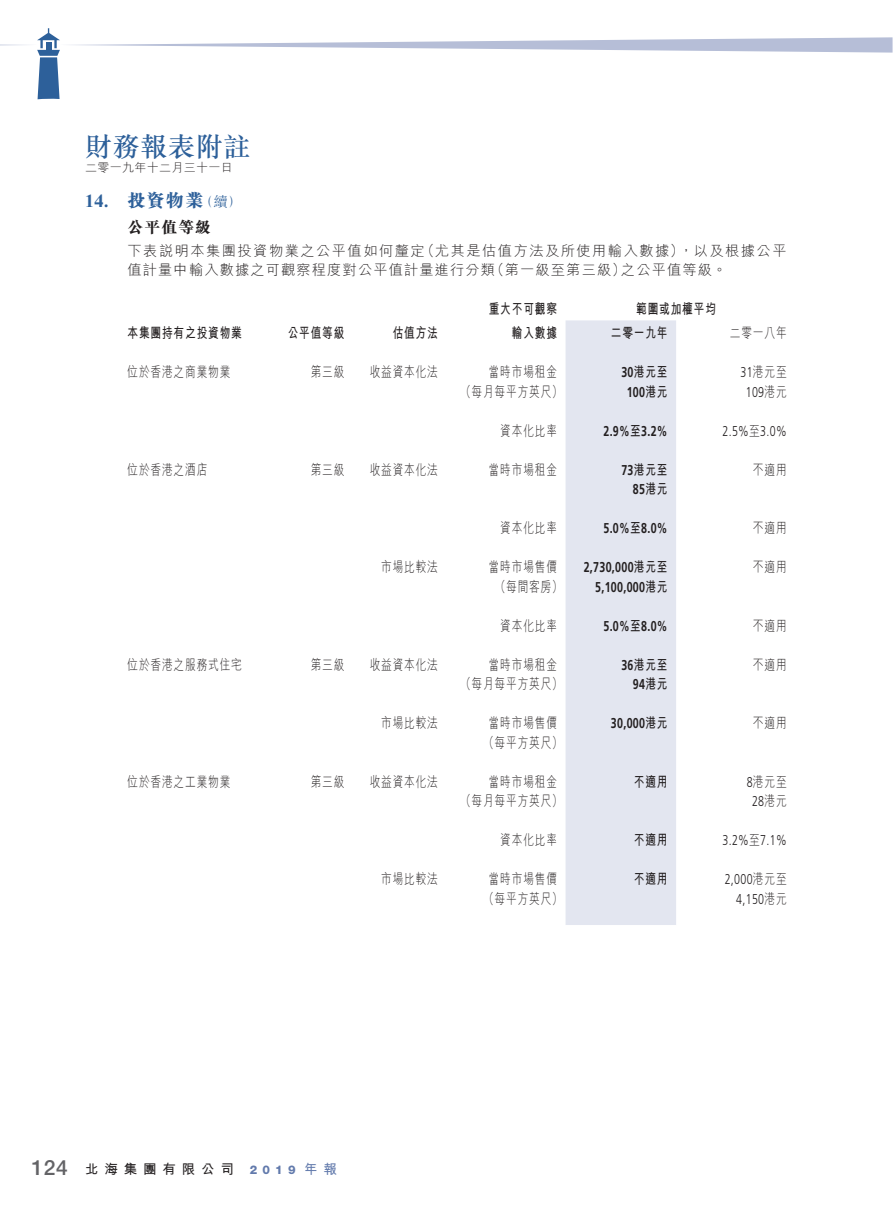
<style>
.page{position:relative;width:893px;height:1212px;background:#fff}
.page>*{position:absolute;margin:0;border:0;box-sizing:border-box;transform-origin:0 0}
.t1{font:500 27px "M Sung HK";letter-spacing:.025em;color:#2d609a}
._01_H1{font:800 18px "M Sung HK";color:#2d609a}
._02_H2{font:800 15.75px "M Sung HK";letter-spacing:.075em;color:#231f20}
._50_Table_txt{font:300 14.25px "M Hei HK";letter-spacing:.08em;color:#231f20;scale:.75 1}
._00_txt{font:300 14.25px/19.5px "M Hei HK";letter-spacing:.105em;color:#231f20}
._50_Table_txt-2{font:700 14.25px "Frutiger LT Std";letter-spacing:.03em;color:#231f20;scale:.75 1}
._50_Table_txt-3{font:700 14.25px "M Hei HK";letter-spacing:.08em;color:#231f20;scale:.75 1}
._50_Table_txt-4{font:300 14.25px "Frutiger LT Std";letter-spacing:.03em;color:#231f20;scale:.75 1}
.t2{font:700 13.5px "M Hei HK";letter-spacing:.43em;color:#231f20}
.t3{font:300 12px "M Hei HK";letter-spacing:.03em;color:#231f20}
.s1{font-family:"Times New Roman MT Std";font-weight:700}
.s2{font-weight:300;font-size:14.25px}
.s3{font-family:"Frutiger LT Std"}
.s4{font-family:"M Hei HK"}
.s5{font-family:"Helvetica Neue LT Std";font-weight:500;font-size:21px;color:#636366}
.s6{font-family:"Helvetica Neue LT Std";font-weight:800;font-size:12px;color:#627aac}
.s7{color:#627aac}
</style>
<div class="page">
<svg style="left:0;top:28px;width:892px;height:71px"></svg>
<div style="left:566px;top:320px;width:110px;height:605px;background:#e3e6f0"></div>
<h1 class="t1" style="left:85px;top:128px;width:167px">財務報表附註</h1>
<p class="t3" style="left:85px;top:159px;width:149px">二零一九年十二月三十一日</p>
<p class="_01_H1" style="left:85px;top:188px;width:159px"><span class="s1">14.</span> 投資物業<span class="s2">（續）</span></p>
<p class="_02_H2" style="left:128px;top:217px;width:85px">公平值等級</p>
<p class="_00_txt" style="left:128px;top:240px;width:660px">下表說明本集團投資物業之公平值如何釐定（尤其是估值方法及所使用輸入數據），以及根據公平值計量中輸入數據之可觀察程度對公平值計量進行分類（第一級至第三級）之公平值等級。</p>
<p class="_50_Table_txt-3" style="left:489px;top:299px;width:93px">重大不可觀察</p>
<p class="_50_Table_txt-3" style="left:636px;top:299px;width:108px">範圍或加權平均</p>
<p class="_50_Table_txt-3" style="left:128px;top:322px;width:154px">本集團持有之投資物業</p>
<p class="_50_Table_txt-3" style="left:288px;top:322px;width:77px">公平值等級</p>
<p class="_50_Table_txt-3" style="left:393px;top:322px;width:62px">估值方法</p>
<p class="_50_Table_txt-3" style="left:512px;top:322px;width:62px">輸入數據</p>
<p class="_50_Table_txt-3" style="left:611px;top:322px;width:77px">二零一九年</p>
<p class="_50_Table_txt" style="left:730px;top:323px;width:77px">二零一八年</p>
<p class="_50_Table_txt" style="left:128px;top:362px;width:139px">位於香港之商業物業</p>
<p class="_50_Table_txt" style="left:311px;top:362px;width:46px">第三級</p>
<p class="_50_Table_txt" style="left:370px;top:362px;width:93px">收益資本化法</p>
<p class="_50_Table_txt" style="left:489px;top:362px;width:93px">當時市場租金</p>
<p class="_50_Table_txt" style="left:461px;top:381px;width:137px">（每月每平方英尺）</p>
<p class="_50_Table_txt" style="left:740px;top:362px;width:63px"><span class="s3">31</span>港元至</p>
<p class="_50_Table_txt-4" style="left:746px;top:384px;width:56px">109<span class="s4">港元</span></p>
<p class="_50_Table_txt-3" style="left:621px;top:361px;width:63px"><span class="s3">30</span>港元至</p>
<p class="_50_Table_txt-2" style="left:627px;top:383px;width:56px">100<span class="s4">港元</span></p>
<p class="_50_Table_txt" style="left:500px;top:420px;width:77px">資本化比率</p>
<p class="_50_Table_txt-2" style="left:603px;top:422px;width:87px">2.9%<span class="s4">至</span>3.2%</p>
<p class="_50_Table_txt-4" style="left:722px;top:423px;width:87px">2.5%<span class="s4">至</span>3.0%</p>
<p class="_50_Table_txt" style="left:128px;top:459px;width:108px">位於香港之酒店</p>
<p class="_50_Table_txt" style="left:311px;top:459px;width:46px">第三級</p>
<p class="_50_Table_txt" style="left:370px;top:459px;width:93px">收益資本化法</p>
<p class="_50_Table_txt" style="left:489px;top:459px;width:93px">當時市場租金</p>
<p class="_50_Table_txt-3" style="left:621px;top:459px;width:63px"><span class="s3">73</span>港元至</p>
<p class="_50_Table_txt-2" style="left:633px;top:481px;width:48px">85<span class="s4">港元</span></p>
<p class="_50_Table_txt" style="left:753px;top:459px;width:46px">不適用</p>
<p class="_50_Table_txt" style="left:500px;top:518px;width:77px">資本化比率</p>
<p class="_50_Table_txt-2" style="left:603px;top:520px;width:87px">5.0%<span class="s4">至</span>8.0%</p>
<p class="_50_Table_txt" style="left:753px;top:518px;width:46px">不適用</p>
<p class="_50_Table_txt" style="left:381px;top:557px;width:77px">市場比較法</p>
<p class="_50_Table_txt" style="left:489px;top:557px;width:93px">當時市場售價</p>
<p class="_50_Table_txt" style="left:495px;top:576px;width:91px">（每間客房）</p>
<p class="_50_Table_txt-2" style="left:584px;top:559px;width:113px">2,730,000<span class="s4">港元至</span></p>
<p class="_50_Table_txt-2" style="left:595px;top:578px;width:98px">5,100,000<span class="s4">港元</span></p>
<p class="_50_Table_txt" style="left:753px;top:557px;width:46px">不適用</p>
<p class="_50_Table_txt" style="left:500px;top:615px;width:77px">資本化比率</p>
<p class="_50_Table_txt-2" style="left:603px;top:617px;width:87px">5.0%<span class="s4">至</span>8.0%</p>
<p class="_50_Table_txt" style="left:753px;top:615px;width:46px">不適用</p>
<p class="_50_Table_txt" style="left:128px;top:654px;width:154px">位於香港之服務式住宅</p>
<p class="_50_Table_txt" style="left:311px;top:654px;width:46px">第三級</p>
<p class="_50_Table_txt" style="left:370px;top:654px;width:93px">收益資本化法</p>
<p class="_50_Table_txt" style="left:489px;top:654px;width:93px">當時市場租金</p>
<p class="_50_Table_txt" style="left:461px;top:674px;width:137px">（每月每平方英尺）</p>
<p class="_50_Table_txt-3" style="left:621px;top:654px;width:63px"><span class="s3">36</span>港元至</p>
<p class="_50_Table_txt-2" style="left:633px;top:676px;width:48px">94<span class="s4">港元</span></p>
<p class="_50_Table_txt" style="left:753px;top:654px;width:46px">不適用</p>
<p class="_50_Table_txt" style="left:381px;top:713px;width:77px">市場比較法</p>
<p class="_50_Table_txt" style="left:489px;top:713px;width:93px">當時市場售價</p>
<p class="_50_Table_txt" style="left:484px;top:732px;width:106px">（每平方英尺）</p>
<p class="_50_Table_txt-2" style="left:611px;top:715px;width:77px">30,000<span class="s4">港元</span></p>
<p class="_50_Table_txt" style="left:753px;top:713px;width:46px">不適用</p>
<p class="_50_Table_txt" style="left:128px;top:771px;width:139px">位於香港之工業物業</p>
<p class="_50_Table_txt" style="left:311px;top:771px;width:46px">第三級</p>
<p class="_50_Table_txt" style="left:370px;top:771px;width:93px">收益資本化法</p>
<p class="_50_Table_txt" style="left:489px;top:771px;width:93px">當時市場租金</p>
<p class="_50_Table_txt" style="left:461px;top:791px;width:137px">（每月每平方英尺）</p>
<p class="_50_Table_txt-3" style="left:634px;top:771px;width:46px">不適用</p>
<p class="_50_Table_txt" style="left:747px;top:771px;width:55px"><span class="s3">8</span>港元至</p>
<p class="_50_Table_txt-4" style="left:752px;top:793px;width:48px">28<span class="s4">港元</span></p>
<p class="_50_Table_txt" style="left:500px;top:830px;width:77px">資本化比率</p>
<p class="_50_Table_txt-3" style="left:634px;top:829px;width:46px">不適用</p>
<p class="_50_Table_txt-4" style="left:722px;top:832px;width:87px">3.2%<span class="s4">至</span>7.1%</p>
<p class="_50_Table_txt" style="left:381px;top:869px;width:77px">市場比較法</p>
<p class="_50_Table_txt" style="left:489px;top:869px;width:93px">當時市場售價</p>
<p class="_50_Table_txt" style="left:484px;top:888px;width:106px">（每平方英尺）</p>
<p class="_50_Table_txt-3" style="left:634px;top:868px;width:46px">不適用</p>
<p class="_50_Table_txt-4" style="left:725px;top:871px;width:84px">2,000<span class="s4">港元至</span></p>
<p class="_50_Table_txt-4" style="left:736px;top:891px;width:69px">4,150<span class="s4">港元</span></p>
<p class="t2" style="left:32px;top:1159px;width:307px"><span class="s5">124</span> 北海集團有限公司 <span class="s6">2019</span> <span class="s7">年報</span></p>
</div>
